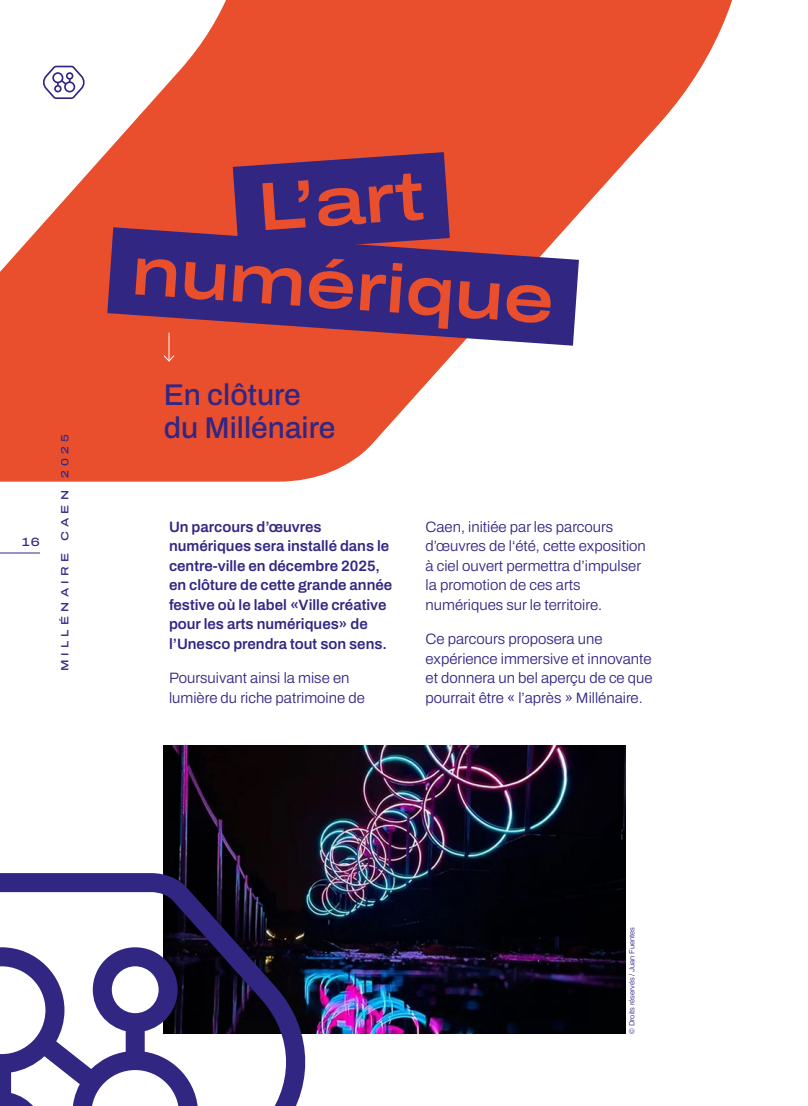
<style>
.page{position:relative;width:808px;height:1106px;background:#fff}
.page>*{position:absolute;margin:0;border:0;box-sizing:border-box;transform-origin:0 0}
.t1{font:600 68.1px "Archivo Expanded";color:#e94f2d}
.t2{font:500 30px/33px "Archivo";color:#312783}
.t3{font:300 15px/19.5px "Archivo";color:#312783}
.t4{font:600 15px/19.5px "Archivo";color:#312783}
.t5{font:500 12px "Archivo Expanded";color:#312783}
.t6{font:500 10.5px "Archivo Expanded";letter-spacing:.4em;color:#312783}
.t7{font:300 7.5px "Archivo";color:#312783}
</style>
<div class="page">
<svg style="left:0;top:0;width:732px;height:481px;fill:#e94f2d"></svg>
<hr style="left:0;top:552px;width:40px;height:1px;background:#312783">
<svg style="left:18px;top:178px;width:650px;height:216px"></svg>
<svg style="left:144px;top:103px;width:395px;height:199px"></svg>
<img style="left:164px;top:746px;width:462px;height:287px">
<svg style="left:42px;top:66px;width:44px;height:33px"></svg>
<svg style="left:0;top:873px;width:315px;height:233px"></svg>
<p class="t5" style="left:22px;top:533px;width:20px">16</p>
<p class="t6" style="left:57px;top:671px;width:238px;rotate:-90deg">MILLÉNAIRE CAEN 2025</p>
<h1 class="t1" style="left:254px;top:156px;width:169px;rotate:-4deg">L’art</h1>
<h1 class="t1" style="left:136px;top:220px;width:425px;rotate:4deg">numérique</h1>
<h2 class="t2" style="left:164px;top:378px;width:173px">En clôture du Millénaire</h2>
<p class="t4" style="left:169px;top:517px;width:225px">Un parcours d’œuvres numériques sera installé dans le centre-ville en décembre 2025, en clôture de cette grande année festive où le label «Ville créative pour les arts numériques» de l’Unesco prendra tout son sens.</p>
<p class="t3" style="left:169px;top:668px;width:197px">Poursuivant ainsi la mise en lumière du riche patrimoine de</p>
<p class="t3" style="left:426px;top:517px;width:222px">Caen, initiée par les parcours d’œuvres de l‘été, cette exposition à ciel ouvert permettra d’impulser la promotion de ces arts numériques sur le territoire.</p>
<p class="t3" style="left:426px;top:629px;width:229px">Ce parcours proposera une expérience immersive et innovante et donnera un bel aperçu de ce que pourrait être « l’après » Millénaire.</p>
<p class="t7" style="left:626px;top:1033px;width:108px;rotate:-90deg">© Droits réservés / Juan Fuentes</p>
</div>
